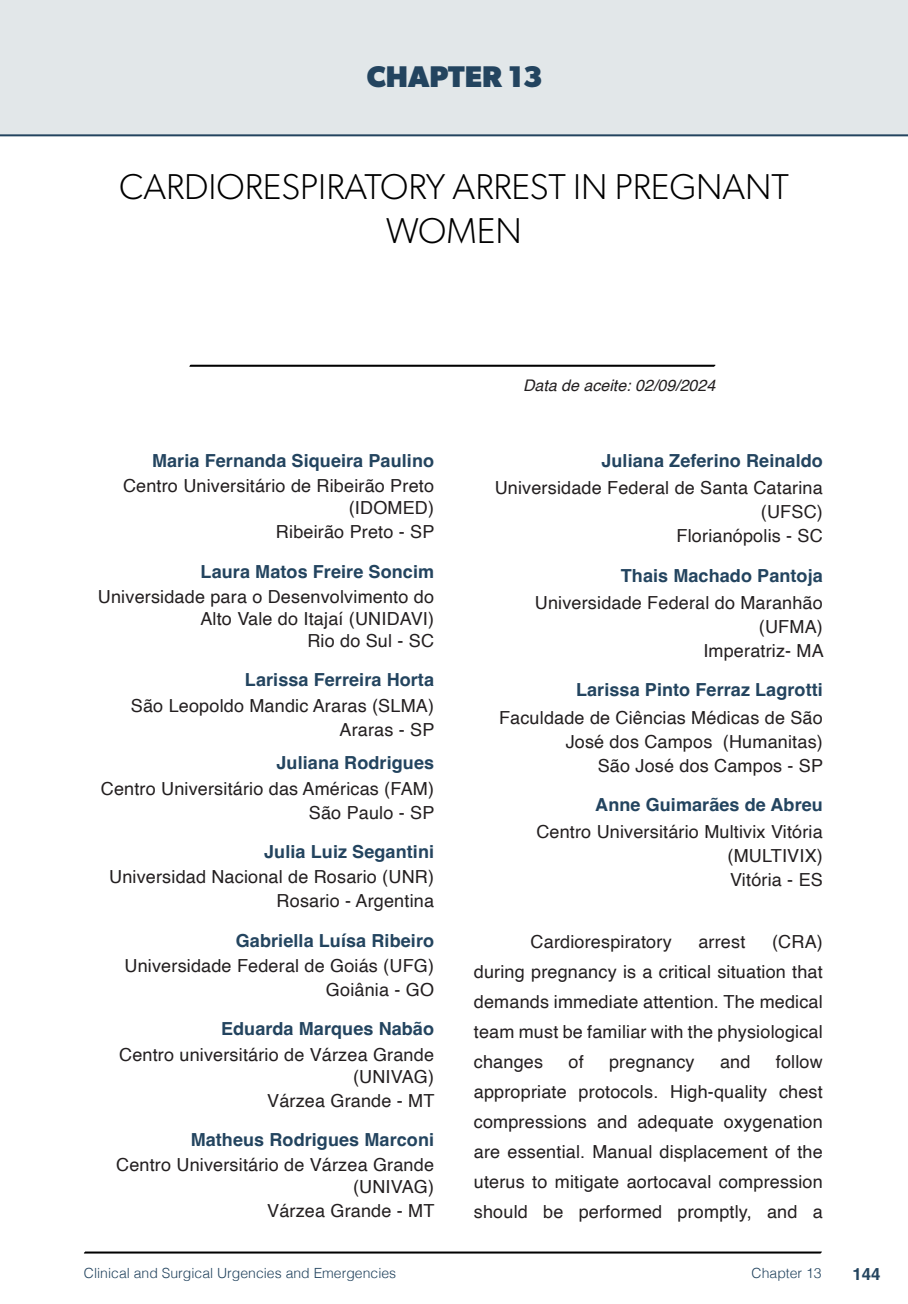
<style>
.page{position:relative;width:908px;height:1304px;background:#fff}
.page>*{position:absolute;margin:0;border:0;box-sizing:border-box;transform-origin:0 0}
.t1{font:300 36px/44px "Gibson";color:#000;text-align:center}
.t2{font:700 30px "Gibson";color:#23445f}
.t3{font:18px/24px "Helvetica";letter-spacing:.01em;color:#231f20;text-align:right}
.t4{font:700 18px "Helvetica";letter-spacing:.005em;color:#23445f}
.t5{font:700 16.8px "Helvetica";color:#23445f}
.t6{font:italic 16px "Helvetica";color:#231f20}
.t7{font:300 14px "Helvetica";color:#23445f}
</style>
<div class="page">
<svg style="left:84px;top:1251px;width:737px;height:3px;background:#515151"></svg>
<svg style="left:189px;top:364px;width:526px;height:3px;background:#4f4f4f"></svg>
<div style="left:0;top:0;width:907px;height:136px;background:#e2e7e9"></div>
<div style="left:44px;top:72px;width:68px;height:61px;background:#e2e7e9"></div>
<h2 class="t2" style="left:366px;top:58px;width:177px">CHAPTER 13</h2>
<h1 class="t1" style="left:119px;top:164px;width:671px">CARDIORESPIRATORY ARREST IN PREGNANT<br>WOMEN</h1>
<p class="t4" style="left:152px;top:450px;width:283px">Maria Fernanda Siqueira Paulino</p>
<p class="t3" style="left:123px;top:476px;width:312px;line-height:22px">Centro Universitário de Ribeirão Preto (IDOMED)</p>
<p class="t3" style="left:276px;top:521px;width:160px">Ribeirão Preto - SP</p>
<p class="t4" style="left:200px;top:560px;width:235px">Laura Matos Freire Soncim</p>
<p class="t3" style="left:98px;top:586px;width:337px;line-height:22px">Universidade para o Desenvolvimento do<br>Alto Vale do Itajaí (UNIDAVI)<br>Rio do Sul - SC</p>
<p class="t4" style="left:245px;top:669px;width:190px">Larissa Ferreira Horta</p>
<p class="t3" style="left:131px;top:694px;width:305px">São Leopoldo Mandic Araras (SLMA)<br>Araras - SP</p>
<p class="t4" style="left:276px;top:752px;width:159px">Juliana Rodrigues</p>
<p class="t3" style="left:101px;top:777px;width:335px">Centro Universitário das Américas (FAM)<br>São Paulo - SP</p>
<p class="t4" style="left:264px;top:841px;width:171px">Julia Luiz Segantini</p>
<p class="t3" style="left:109px;top:866px;width:326px">Universidad Nacional de Rosario (UNR)<br>Rosario - Argentina</p>
<p class="t4" style="left:236px;top:929px;width:200px">Gabriella Luísa Ribeiro</p>
<p class="t3" style="left:124px;top:954px;width:311px">Universidade Federal de Goiás (UFG)<br>Goiânia - GO</p>
<p class="t4" style="left:221px;top:1018px;width:214px">Eduarda Marques Nabão</p>
<p class="t3" style="left:119px;top:1044px;width:316px;line-height:22px">Centro universitário de Várzea Grande (UNIVAG)</p>
<p class="t3" style="left:267px;top:1089px;width:169px">Várzea Grande - MT</p>
<p class="t4" style="left:190px;top:1129px;width:245px">Matheus Rodrigues Marconi</p>
<p class="t3" style="left:116px;top:1155px;width:319px;line-height:22px">Centro Universitário de Várzea Grande (UNIVAG)</p>
<p class="t3" style="left:267px;top:1200px;width:169px">Várzea Grande - MT</p>
<p class="t6" style="left:523px;top:373px;width:194px">Data de aceite: 02/09/2024</p>
<p class="t4" style="left:601px;top:450px;width:223px">Juliana Zeferino Reinaldo</p>
<p class="t3" style="left:494px;top:477px;width:329px">Universidade Federal de Santa Catarina (UFSC)<br>Florianópolis - SC</p>
<p class="t4" style="left:620px;top:564px;width:203px">Thais Machado Pantoja</p>
<p class="t3" style="left:534px;top:591px;width:290px">Universidade Federal do Maranhão (UFMA)<br>Imperatriz- MA</p>
<p class="t4" style="left:575px;top:679px;width:248px">Larissa Pinto Ferraz Lagrotti</p>
<p class="t3" style="left:499px;top:706px;width:325px">Faculdade de Ciências Médicas de São<br>José dos Campos (Humanitas)<br>São José dos Campos - SP</p>
<p class="t4" style="left:595px;top:794px;width:229px">Anne Guimarães de Abreu</p>
<p class="t3" style="left:727px;top:821px;width:97px;text-align:justify;text-indent:-191px">Centro Universitário Multivix Vitória (MULTIVIX)<br>Vitória - ES</p>
<p class="t3" style="left:473px;top:928px;width:350px;line-height:30px;text-align:justify;text-indent:298px">(CRA) during pregnancy is a critical situation that demands immediate attention. The medical team must be familiar with the physiological changes</p>
<p class="t3" style="left:530px;top:931px;width:142px">Cardiorespiratory</p>
<p class="t3" style="left:698px;top:931px;width:48px">arrest</p>
<p class="t3" style="left:473px;top:1048px;width:350px;line-height:30px;text-align:justify;text-indent:302px">follow appropriate protocols. High-quality chest compressions and adequate oxygenation are essential. Manual displacement of the uterus to mitigate aortocaval compression should be performed promptly, and a</p>
<p class="t3" style="left:568px;top:1051px;width:17px">of</p>
<p class="t3" style="left:608px;top:1051px;width:87px">pregnancy</p>
<p class="t3" style="left:719px;top:1051px;width:32px">and</p>
<p class="t7" style="left:84px;top:1261px;width:313px">Clinical and Surgical Urgencies and Emergencies</p>
<p class="t7" style="left:751px;top:1261px;width:72px">Chapter 13</p>
<p class="t5" style="left:851px;top:1264px;width:30px">144</p>
</div>
